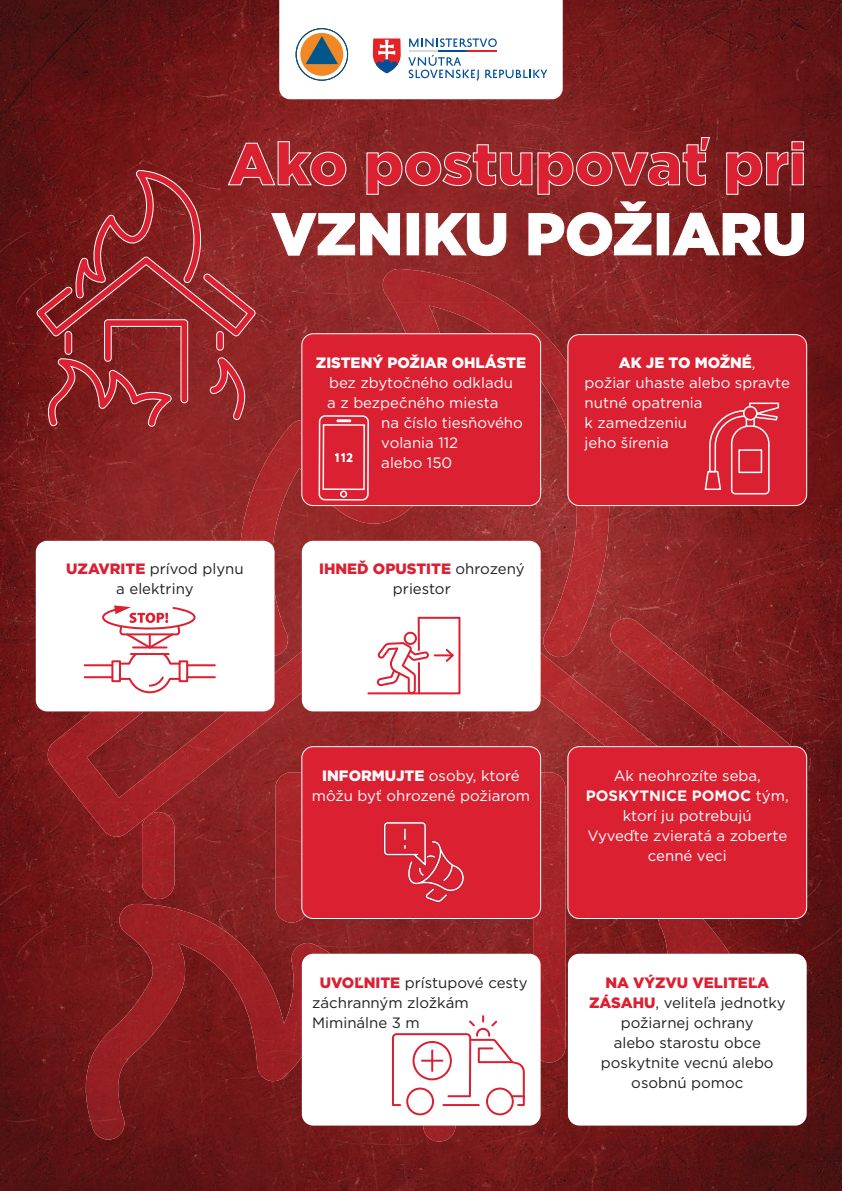
<style>
.page{position:relative;width:842px;height:1191px;background:#fff}
.page>*{position:absolute;margin:0;border:0;box-sizing:border-box;transform-origin:0 0}
.t1{font:900 59px "Gotham";color:#db2032}
.t2{font:900 59px "Gotham";color:#fff}
.t3{font:15px/20px "Gotham";color:#fff;text-align:center}
.t4{font:15px/20px "Gotham";color:#231f20;text-align:center}
.t5{font:900 15px "Gotham";color:#fff}
.s1{font-weight:900;color:#db2032}
.s2{font-weight:900}
.s3{font-weight:700}
</style>
<div class="page">
<img style="left:0;top:0;width:842px;height:1191px">
<img style="left:546px;top:495px;width:68px;height:134px">
<img style="left:242px;top:495px;width:202px;height:45px">
<img style="left:275px;top:573px;width:14px;height:91px">
<img style="left:198px;top:539px;width:76px;height:8px">
<svg style="left:241px;top:527px;width:2px;height:13px"></svg>
<img style="left:225px;top:972px;width:77px;height:102px">
<img style="left:132px;top:937px;width:143px;height:35px">
<img style="left:260px;top:1073px;width:28px;height:8px">
<img style="left:118px;top:904px;width:116px;height:34px">
<img style="left:134px;top:971px;width:92px;height:35px">
<img style="left:102px;top:1005px;width:72px;height:35px">
<img style="left:83px;top:1039px;width:65px;height:100px">
<img style="left:142px;top:812px;width:32px;height:87px">
<img style="left:285px;top:629px;width:17px;height:35px">
<img style="left:275px;top:664px;width:27px;height:35px">
<img style="left:64px;top:698px;width:231px;height:35px">
<img style="left:156px;top:733px;width:96px;height:35px">
<img style="left:54px;top:767px;width:154px;height:36px">
<img style="left:81px;top:802px;width:84px;height:34px">
<img style="left:47px;top:733px;width:70px;height:35px">
<img style="left:722px;top:698px;width:71px;height:48px">
<img style="left:541px;top:664px;width:192px;height:35px">
<img style="left:541px;top:629px;width:149px;height:35px">
<img style="left:546px;top:698px;width:177px;height:35px">
<img style="left:589px;top:733px;width:96px;height:13px">
<img style="left:611px;top:618px;width:36px;height:12px">
<img style="left:275px;top:772px;width:290px;height:290px">
<img style="left:630px;top:919px;width:132px;height:34px">
<div style="left:302px;top:334px;width:239px;height:171px;background:#db2032;border-radius:11px"></div>
<div style="left:568px;top:334px;width:239px;height:171px;background:#db2032;border-radius:11px"></div>
<div style="left:36px;top:541px;width:239px;height:170px;background:#fff;border-radius:11px"></div>
<div style="left:302px;top:541px;width:239px;height:170px;background:#fff;border-radius:11px"></div>
<div style="left:302px;top:746px;width:239px;height:172px;background:#db2032;border-radius:11px"></div>
<div style="left:568px;top:746px;width:239px;height:172px;background:#db2032;border-radius:11px"></div>
<div style="left:567px;top:746px;width:240px;height:173px;border:1px solid #fff;border-radius:11px"></div>
<div style="left:302px;top:953px;width:239px;height:172px;background:#fff;border-radius:11px"></div>
<div style="left:568px;top:953px;width:239px;height:172px;background:#fff;border-radius:11px"></div>
<svg style="left:318px;top:99px;width:52px;height:1092px"></svg>
<svg style="left:36px;top:137px;width:768px;height:358px"></svg>
<div style="left:738px;top:449px;width:24px;height:24px;border:2px solid #fff"></div>
<svg style="left:366px;top:616px;width:160px;height:575px"></svg>
<div style="left:179px;top:660px;width:9px;height:22px;border:2px solid #db2032"></div>
<hr style="left:187px;top:676px;width:28px;height:2px;background:#db2032">
<hr style="left:187px;top:664px;width:28px;height:2px;background:#db2032">
<div style="left:111px;top:660px;width:10px;height:22px;border:2px solid #db2032"></div>
<hr style="left:85px;top:676px;width:27px;height:2px;background:#db2032">
<hr style="left:85px;top:664px;width:27px;height:2px;background:#db2032">
<svg style="left:118px;top:675px;width:64px;height:19px"></svg>
<svg style="left:101px;top:605px;width:96px;height:60px"></svg>
<svg style="left:279px;top:0;width:284px;height:99px"></svg>
<h1 class="t1" style="left:228px;top:123px;width:580px">Ako postupovať pri</h1>
<h1 class="t2" style="left:271px;top:193px;width:537px">VZNIKU POŽIARU</h1>
<p class="t4" style="left:66px;top:559px;width:179px"><span class="s1">UZAVRITE</span> prívod plynu a elektriny</p>
<p class="t5" style="left:316px;top:352px;width:212px">ZISTENÝ POŽIAR OHLÁSTE</p>
<p class="t3" style="left:329px;top:372px;width:185px">bez zbytočného odkladu</p>
<p class="t3" style="left:327px;top:392px;width:173px">a z bezpečného miesta</p>
<p class="t3" style="left:381px;top:412px;width:143px">na číslo tiesňového</p>
<p class="t3" style="left:381px;top:432px;width:78px">volania 112</p>
<p class="t3" style="left:381px;top:452px;width:72px">alebo 150</p>
<p class="t4" style="left:319px;top:559px;width:207px"><span class="s1">IHNEĎ OPUSTITE</span> ohrozený priestor</p>
<p class="t3" style="left:585px;top:352px;width:207px;text-align:left;text-indent:34px"><span class="s2">AK JE TO MOŽNÉ</span>, požiar uhaste alebo spravte nutné opatrenia<br>k zamedzeniu<br>jeho šírenia</p>
<p class="t3" style="left:312px;top:765px;width:220px"><span class="s2">INFORMUJTE</span> osoby, ktoré môžu byť ohrozené požiarom</p>
<p class="t3" style="left:586px;top:765px;width:204px">Ak neohrozíte seba,<br><span class="s3">POSKYTNICE POMOC</span> tým, ktorí ju potrebujú<br>Vyveďte zvieratá a zoberte cenné veci</p>
<p class="t4" style="left:312px;top:972px;width:217px;text-align:left;text-indent:8px"><span class="s1">UVOĽNITE</span> prístupové cesty záchranným zložkám<br>Miminálne 3 m</p>
<p class="t4" style="left:589px;top:972px;width:198px"><span class="s1">NA VÝZVU VELITEĽA<br>ZÁSAHU</span>, veliteľa jednotky požiarnej ochrany<br>alebo starostu obce poskytnite vecnú alebo osobnú pomoc</p>
</div>
